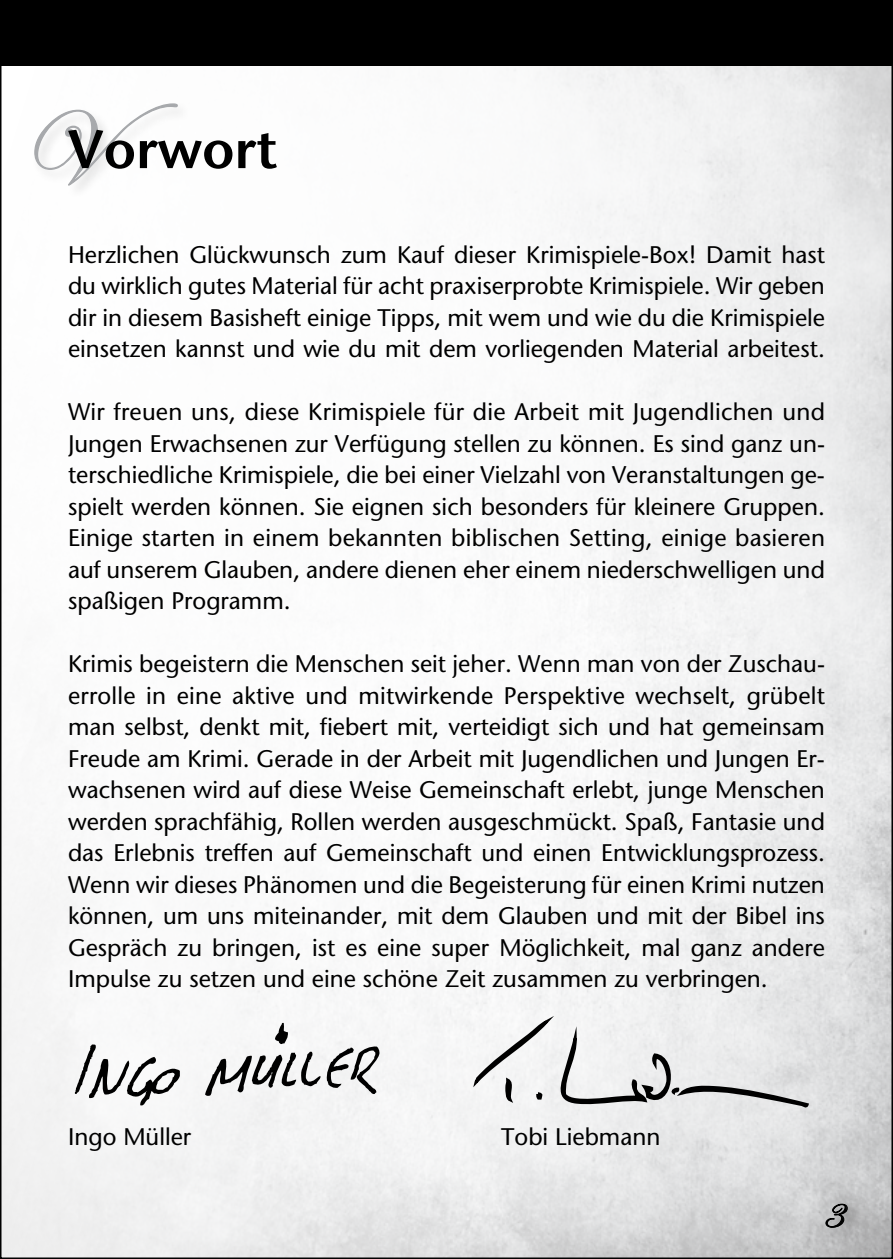
<style>
.page{position:relative;width:893px;height:1259px;background:#fff}
.page>*{position:absolute;margin:0;border:0;box-sizing:border-box;transform-origin:0 0}
.t1{font:600 54px "Stone Sans";color:#000}
.t2{font:42px "Edwardian Script ITC";color:#000}
.t3{font:24px/31.5px "Stone Sans";color:#000;text-align:justify}
.s1{font-family:"Edwardian Script ITC";font-weight:400;font-size:105px;color:#a7a9ac}
</style>
<div class="page">
<img style="left:3px;top:65px;width:887px;height:1191px">
<div style="left:0;top:0;width:893px;height:65px;background:#000"></div>
<div style="left:822px;top:1200px;width:40px;height:42px;background:#000;opacity:.15"></div>
<svg style="left:825px;top:1203px;width:23px;height:25px"></svg>
<div style="left:31px;top:101px;width:160px;height:99px;background:#fefefe"></div>
<svg style="left:34px;top:103px;width:144px;height:83px"></svg>
<svg style="left:205px;top:1023px;width:175px;height:73px"></svg>
<svg style="left:74px;top:1044px;width:106px;height:62px"></svg>
<svg style="left:472px;top:1011px;width:339px;height:98px"></svg>
<h1 class="t1" style="left:19px;top:117px;width:260px"><span class="s1">V</span>Vorwort</h1>
<p class="t3" style="left:68px;top:238px;width:758px">Herzlichen Glückwunsch zum Kauf dieser Krimispiele-Box! Damit hast du wirklich gutes Material für acht praxiserprobte Krimispiele. Wir geben dir in diesem Basisheft einige Tipps, mit wem und wie du die Krimispiele einsetzen kannst und wie du mit dem vorliegenden Material arbeitest.</p>
<p class="t3" style="left:68px;top:396px;width:758px">Wir freuen uns, diese Krimispiele für die Arbeit mit Jugendlichen und Jungen Erwachsenen zur Verfügung stellen zu können. Es sind ganz un&shy;terschiedliche Krimispiele, die bei einer Vielzahl von Veranstaltungen ge&shy;spielt werden können. Sie eignen sich besonders für kleinere Gruppen.<br>Einige starten in einem bekannten biblischen Setting, einige basieren auf unserem Glauben, andere dienen eher einem niederschwelligen und spaßigen Programm.</p>
<p class="t3" style="left:68px;top:648px;width:758px">Krimis begeistern die Menschen seit jeher. Wenn man von der Zuschau&shy;errolle in eine aktive und mitwirkende Perspektive wechselt, grübelt man selbst, denkt mit, fiebert mit, verteidigt sich und hat gemeinsam Freude am Krimi. Gerade in der Arbeit mit Jugendlichen und Jungen Er&shy;wachsenen wird auf diese Weise Gemeinschaft erlebt, junge Menschen werden sprachfähig, Rollen werden ausgeschmückt. Spaß, Fantasie und das Erlebnis treffen auf Gemeinschaft und einen Entwicklungsprozess.<br>Wenn wir dieses Phänomen und die Begeisterung für einen Krimi nutzen können, um uns miteinander, mit dem Glauben und mit der Bibel ins Gespräch zu bringen, ist es eine super Möglichkeit, mal ganz andere Impulse zu setzen und eine schöne Zeit zusammen zu verbringen.</p>
<p class="t3" style="left:68px;top:1120px;width:125px">Ingo Müller</p>
<p class="t3" style="left:501px;top:1120px;width:161px">Tobi Liebmann</p>
<h2 class="t2" style="left:822px;top:1190px;width:22px">3</h2>
</div>
